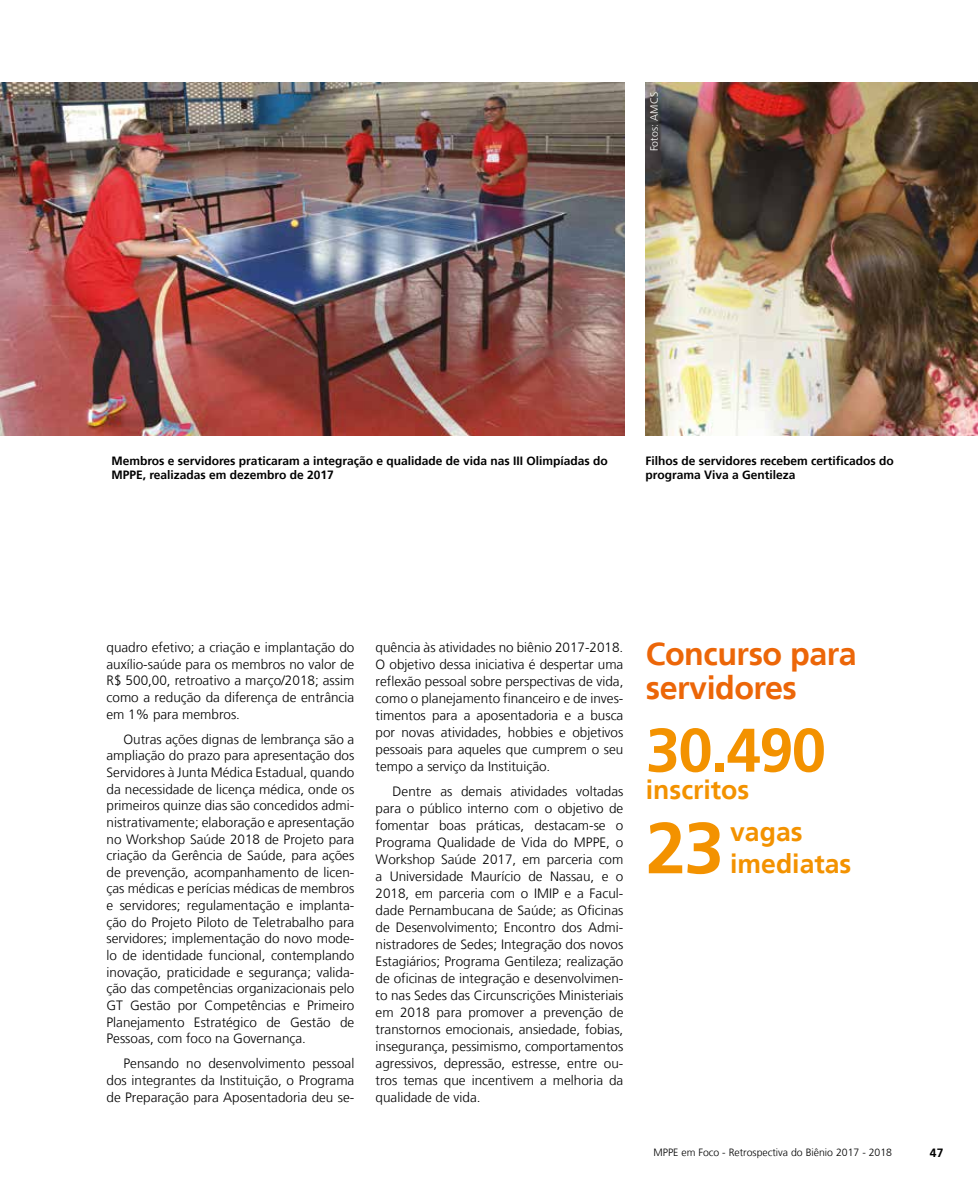
<style>
.page{position:relative;width:978px;height:1191px;background:#fff}
.page>*{position:absolute;margin:0;border:0;box-sizing:border-box;transform-origin:0 0}
.t1{font:700 72px "Frutiger LT";color:#f39200}
.t2{font:700 61.35px "Frutiger LT";color:#f39200}
.t3{font:700 32.25px/33.9px "Frutiger LT";letter-spacing:-.015em;color:#ec6608}
.t4{font:700 26.55px "Frutiger LT";color:#f39200}
.t5{font:300 13.5px/17px "Frutiger LT";color:#000;text-align:justify}
.t6{font:700 12px/14.4px "Frutiger 65";color:#000}
.t7{font:700 12px "Frutiger LT";color:#000}
.t8{font:300 10.5px "Frutiger LT";color:#000}
.t9{font:300 10.5px "Frutiger LT";letter-spacing:.015em;color:#fff}
</style>
<div class="page">
<img style="left:0;top:83px;width:625px;height:353px">
<img style="left:646px;top:83px;width:332px;height:353px">
<p class="t9" style="left:648px;top:151px;width:61px;rotate:-90deg">Fotos: AMCS</p>
<p class="t6" style="left:111px;top:453px;width:498px">Membros e servidores praticaram a integração e qualidade de vida nas III Olimpíadas do<br>MPPE, realizadas em dezembro de 2017</p>
<p class="t6" style="left:646px;top:453px;width:250px">Filhos de servidores recebem certificados do programa Viva a Gentileza</p>
<p class="t5" style="left:107px;top:639px;width:249px">quadro efetivo; a criação e implantação do auxílio-saúde para os membros no valor de R$ 500,00, retroativo a março/2018; assim como a redução da diferença de entrância em 1% para membros.</p>
<p class="t5" style="left:107px;top:731px;width:249px;text-indent:17px">Outras ações dignas de lembrança são a ampliação do prazo para apresentação dos Servidores à Junta Médica Estadual, quando da necessidade de licença médica, onde os primeiros quinze dias são concedidos admi&shy;nistrativamente; elaboração e apresentação no Workshop Saúde 2018 de Projeto para criação da Gerência de Saúde, para ações de prevenção, acompanhamento de licen&shy;ças médicas e perícias médicas de membros e servidores; regulamentação e implanta&shy;ção do Projeto Piloto de Teletrabalho para servidores; implementação do novo mode&shy;lo de identidade funcional, contemplando inovação, praticidade e segurança; valida&shy;ção das competências organizacionais pelo GT Gestão por Competências e Primeiro Planejamento Estratégico de Gestão de Pessoas, com foco na Governança.</p>
<p class="t5" style="left:107px;top:1055px;width:249px;text-indent:17px">Pensando no desenvolvimento pessoal dos integrantes da Instituição, o Programa de Preparação para Aposentadoria deu se-</p>
<p class="t5" style="left:376px;top:639px;width:249px">quência às atividades no biênio 2017-2018.<br>O objetivo dessa iniciativa é despertar uma reflexão pessoal sobre perspectivas de vida, como o planejamento financeiro e de inves&shy;timentos para a aposentadoria e a busca por novas atividades, hobbies e objetivos pessoais para aqueles que cumprem o seu tempo a serviço da Instituição.</p>
<p class="t5" style="left:376px;top:783px;width:249px;text-indent:17px">Dentre as demais atividades voltadas para o público interno com o objetivo de fomentar boas práticas, destacam-se o Programa Qualidade de Vida do MPPE, o Workshop Saúde 2017, em parceria com a Universidade Maurício de Nassau, e o 2018, em parceria com o IMIP e a Facul&shy;dade Pernambucana de Saúde; as Oficinas de Desenvolvimento; Encontro dos Admi&shy;nistradores de Sedes; Integração dos novos Estagiários; Programa Gentileza; realização de oficinas de integração e desenvolvimen&shy;to nas Sedes das Circunscrições Ministeriais em 2018 para promover a prevenção de transtornos emocionais, ansiedade, fobias, insegurança, pessimismo, comportamentos agressivos, depressão, estresse, entre ou&shy;tros temas que incentivem a melhoria da qualidade de vida.</p>
<h3 class="t3" style="left:646px;top:637px;width:213px">Concurso para servidores</h3>
<h2 class="t2" style="left:646px;top:714px;width:182px">30.490</h2>
<h3 class="t4" style="left:646px;top:773px;width:105px">inscritos</h3>
<h1 class="t1" style="left:646px;top:806px;width:80px">23</h1>
<h3 class="t4" style="left:730px;top:816px;width:74px">vagas</h3>
<h3 class="t4" style="left:730px;top:848px;width:123px">imediatas</h3>
<p class="t8" style="left:653px;top:1146px;width:240px">MPPE em Foco - Retrospectiva do Biênio 2017 - 2018</p>
<p class="t7" style="left:930px;top:1145px;width:15px">47</p>
</div>
